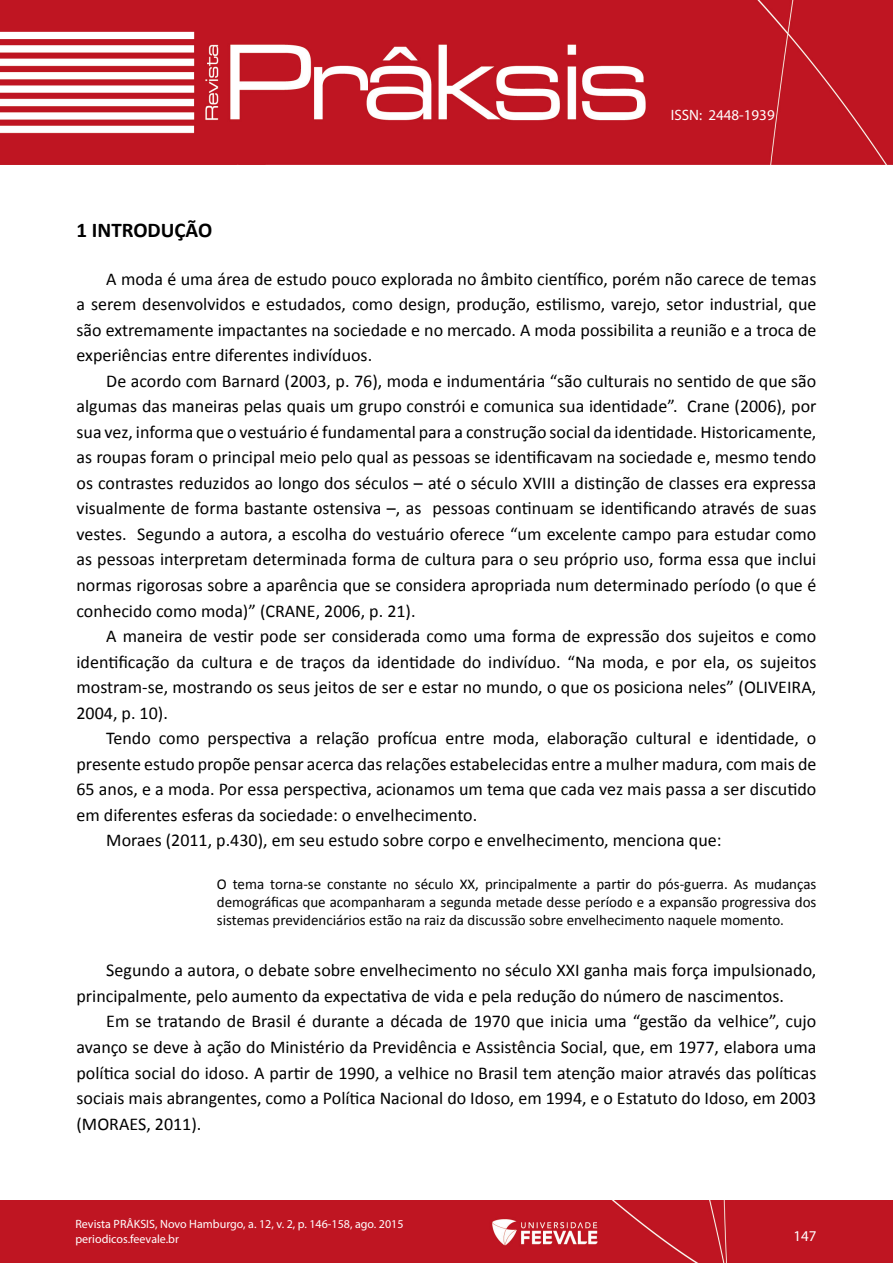
<style>
.page{position:relative;width:893px;height:1263px;background:#fff}
.page>*{position:absolute;margin:0;border:0;box-sizing:border-box;transform-origin:0 0}
.t1{font:700 21px "Calibri";color:#000}
.t2{font:18px/25.5px "Calibri";color:#000;text-align:justify}
.t3{font:15px/18px "Calibri";color:#000;text-align:justify}
.t4{font:15px "Myriad Pro";color:#fff}
.t5{font:12px/15px "Myriad Pro";color:#fff}
</style>
<div class="page">
<div style="left:0;top:1201px;width:893px;height:62px;background:#bf1522"></div>
<img style="left:0;top:0;width:893px;height:164px">
<p class="t4" style="left:671px;top:106px;width:105px">ISSN: 2448-1939</p>
<p class="t1" style="left:77px;top:216px;width:137px">1 INTRODUÇÃO</p>
<p class="t2" style="left:77px;top:266px;width:741px;text-indent:30px">A moda é uma área de estudo pouco explorada no âmbito científico, porém não carece de temas a serem desenvolvidos e estudados, como design, produção, estilismo, varejo, setor industrial, que são extremamente impactantes na sociedade e no mercado. A moda possibilita a reunião e a troca de experiências entre diferentes indivíduos.</p>
<p class="t2" style="left:77px;top:368px;width:741px;text-indent:30px">De acordo com Barnard (2003, p. 76), moda e indumentária “são culturais no sentido de que são algumas das maneiras pelas quais um grupo constrói e comunica sua identidade”. Crane (2006), por sua vez, informa que o vestuário é fundamental para a construção social da identidade. Historicamente, as roupas foram o principal meio pelo qual as pessoas se identificavam na sociedade e, mesmo tendo os contrastes reduzidos ao longo dos séculos – até o século XVIII a distinção de classes era expressa visualmente de forma bastante ostensiva –, as pessoas continuam se identificando através de suas vestes. Segundo a autora, a escolha do vestuário oferece “um excelente campo para estudar como as pessoas interpretam determinada forma de cultura para o seu próprio uso, forma essa que inclui normas rigorosas sobre a aparência que se considera apropriada num determinado período (o que é conhecido como moda)” (CRANE, 2006, p. 21).</p>
<p class="t2" style="left:77px;top:623px;width:741px;text-indent:30px">A maneira de vestir pode ser considerada como uma forma de expressão dos sujeitos e como identificação da cultura e de traços da identidade do indivíduo. “Na moda, e por ela, os sujeitos mostram-se, mostrando os seus jeitos de ser e estar no mundo, o que os posiciona neles” (OLIVEIRA, 2004, p. 10).</p>
<p class="t2" style="left:106px;top:725px;width:712px">Tendo como perspectiva a relação profícua entre moda, elaboração cultural e identidade, o</p>
<p class="t2" style="left:77px;top:751px;width:741px">presente estudo propõe pensar acerca das relações estabelecidas entre a mulher madura, com mais de</p>
<p class="t2" style="left:77px;top:776px;width:741px">65 anos, e a moda. Por essa perspectiva, acionamos um tema que cada vez mais passa a ser discutido</p>
<p class="t2" style="left:77px;top:802px;width:402px">em diferentes esferas da sociedade: o envelhecimento.</p>
<p class="t2" style="left:106px;top:827px;width:617px">Moraes (2011, p.430), em seu estudo sobre corpo e envelhecimento, menciona que:</p>
<p class="t3" style="left:217px;top:875px;width:601px">O tema torna-se constante no século XX, principalmente a partir do pós-guerra. As mudanças demográficas que acompanharam a segunda metade desse período e a expansão progressiva dos sistemas previdenciários estão na raiz da discussão sobre envelhecimento naquele momento.</p>
<p class="t2" style="left:77px;top:958px;width:741px;text-indent:30px">Segundo a autora, o debate sobre envelhecimento no século XXI ganha mais força impulsionado, principalmente, pelo aumento da expectativa de vida e pela redução do número de nascimentos.</p>
<p class="t2" style="left:77px;top:1009px;width:741px;text-indent:30px">Em se tratando de Brasil é durante a década de 1970 que inicia uma “gestão da velhice”, cujo avanço se deve à ação do Ministério da Previdência e Assistência Social, que, em 1977, elabora uma política social do idoso. A partir de 1990, a velhice no Brasil tem atenção maior através das políticas sociais mais abrangentes, como a Política Nacional do Idoso, em 1994, e o Estatuto do Idoso, em 2003 (MORAES, 2011).</p>
<p class="t5" style="left:75px;top:1216px;width:330px">Revista PRÂKSIS, Novo Hamburgo, a. 12, v. 2, p. 146-158, ago. 2015 periodicos.feevale.br</p>
<p class="t4" style="left:793px;top:1227px;width:25px">147</p>
</div>
